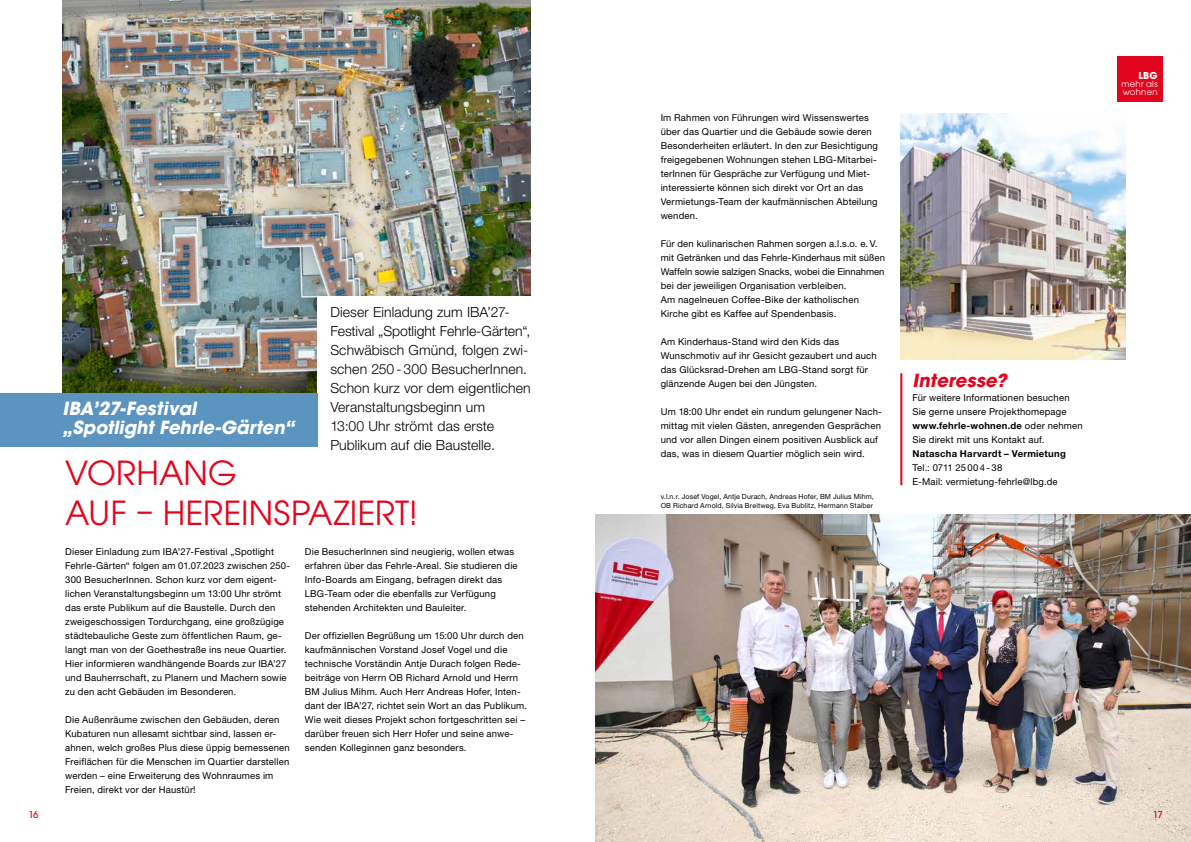
<style>
.page{position:relative;width:1191px;height:842px;background:#fff}
.page>*{position:absolute;margin:0;border:0;box-sizing:border-box;transform-origin:0 0}
.t1{font:33px/40px "ITC Avant Garde Pro";letter-spacing:.01em;color:#e3051d}
.t2{font:italic 700 18px/19px "ITC Avant Garde Pro";color:#fff}
.t3{font:italic 700 18px "ITC Avant Garde Pro";color:#e3051d}
.t4{font:300 14px/19px "Helvetica Neue LT Std";letter-spacing:.005em;color:#000}
.t5{font:9.5px/14px "Helvetica Neue LT Std";letter-spacing:.015em;color:#000}
.t6{font:700 9.5px "Helvetica Neue LT Std";letter-spacing:.025em;color:#000}
.t7{font:500 9.5px "ITC Avant Garde Pro";color:#e3051d}
.t8{font:700 9.5px "ITC Avant Garde Pro";color:#fff}
.t9{font:8.5px/8px "ITC Avant Garde Pro";letter-spacing:.03em;color:#fff}
.t10{font:7px/9px "Helvetica Neue LT Std";letter-spacing:.025em;color:#000}
.s1{font-weight:700}
</style>
<div class="page">
<img style="left:62px;top:0;width:468px;height:393px">
<img style="left:595px;top:515px;width:596px;height:327px">
<div style="left:317px;top:296px;width:239px;height:161px;background:#fff"></div>
<img style="left:900px;top:113px;width:225px;height:246px">
<hr style="left:900px;top:373px;width:2px;height:112px;background:#e3051d">
<div style="left:0;top:393px;width:317px;height:54px;background:#5b94be"></div>
<div style="left:1117px;top:57px;width:45px;height:45px;background:#e3051d"></div>
<h2 class="t2" style="left:62px;top:399px;width:238px">IBA’27-Festival „Spotlight Fehrle-Gärten“</h2>
<p class="t4" style="left:330px;top:302px;width:202px">Dieser Einladung zum IBA’27-<br>Festival „Spotlight Fehrle-Gärten“,<br>Schwäbisch Gmünd, folgen zwi&shy;schen 250 - 300 BesucherInnen.<br>Schon kurz vor dem eigentlichen<br>Veranstaltungsbeginn um<br>13:00 Uhr strömt das erste<br>Publikum auf die Baustelle.</p>
<h1 class="t1" style="left:65px;top:453px;width:355px">VORHANG<br>AUF – HEREINSPAZIERT!</h1>
<p class="t5" style="left:65px;top:545px;width:226px">Dieser Einladung zum IBA’27-Festival „Spotlight Fehrle-Gärten“ folgen am 01.07.2023 zwischen 250- 300 BesucherInnen. Schon kurz vor dem eigent&shy;lichen Veranstaltungsbeginn um 13:00 Uhr strömt das erste Publikum auf die Baustelle. Durch den zweigeschossigen Tordurchgang, eine großzügige städtebauliche Geste zum öffentlichen Raum, ge&shy;langt man von der Goethestraße ins neue Quartier.<br>Hier informieren wandhängende Boards zur IBA’27 und Bauherrschaft, zu Planern und Machern sowie zu den acht Gebäuden im Besonderen.</p>
<p class="t5" style="left:65px;top:713px;width:226px">Die Außenräume zwischen den Gebäuden, deren Kubaturen nun allesamt sichtbar sind, lassen er&shy;ahnen, welch großes Plus diese üppig bemessenen Freiflächen für die Menschen im Quartier darstellen werden – eine Erweiterung des Wohnraumes im Freien, direkt vor der Haustür!</p>
<p class="t5" style="left:305px;top:545px;width:214px">Die BesucherInnen sind neugierig, wollen etwas erfahren über das Fehrle-Areal. Sie studieren die Info-Boards am Eingang, befragen direkt das LBG-Team oder die ebenfalls zur Verfügung stehenden Architekten und Bauleiter.</p>
<p class="t5" style="left:305px;top:629px;width:224px">Der offiziellen Begrüßung um 15:00 Uhr durch den kaufmännischen Vorstand Josef Vogel und die technische Vorständin Antje Durach folgen Rede&shy;beiträge von Herrn OB Richard Arnold und Herrn BM Julius Mihm. Auch Herr Andreas Hofer, Inten&shy;dant der IBA’27, richtet sein Wort an das Publikum.<br>Wie weit dieses Projekt schon fortgeschritten sei – darüber freuen sich Herr Hofer und seine anwe&shy;senden Kolleginnen ganz besonders.</p>
<p class="t5" style="left:660px;top:111px;width:219px">Im Rahmen von Führungen wird Wissenswertes über das Quartier und die Gebäude sowie deren Besonderheiten erläutert. In den zur Besichtigung freigegebenen Wohnungen stehen LBG-Mitarbei&shy;terInnen für Gespräche zur Verfügung und Miet&shy;interessierte können sich direkt vor Ort an das Vermietungs-Team der kaufmännischen Abteilung wenden.</p>
<p class="t5" style="left:660px;top:237px;width:226px">Für den kulinarischen Rahmen sorgen a.l.s.o. e.V. mit Getränken und das Fehrle-Kinderhaus mit süßen Waffeln sowie salzigen Snacks, wobei die Einnahmen bei der jeweiligen Organisation verbleiben.<br>Am nagelneuen Coffee-Bike der katholischen Kirche gibt es Kaffee auf Spendenbasis.</p>
<p class="t5" style="left:660px;top:335px;width:218px">Am Kinderhaus-Stand wird den Kids das Wunschmotiv auf ihr Gesicht gezaubert und auch das Glücksrad-Drehen am LBG-Stand sorgt für glänzende Augen bei den Jüngsten.</p>
<p class="t5" style="left:660px;top:405px;width:223px">Um 18:00 Uhr endet ein rundum gelungener Nach&shy;mittag mit vielen Gästen, anregenden Gesprächen und vor allen Dingen einem positiven Ausblick auf das, was in diesem Quartier möglich sein wird.</p>
<p class="t10" style="left:660px;top:492px;width:215px">v.l.n.r. Josef Vogel, Antje Durach, Andreas Hofer, BM Julius Mihm,<br>OB Richard Arnold, Silvia Breitweg, Eva Bublitz, Hermann Staiber</p>
<h2 class="t3" style="left:912px;top:369px;width:100px">Interesse?</h2>
<p class="t5" style="left:912px;top:391px;width:172px">Für weitere Informationen besuchen Sie gerne unsere Projekthomepage <span class="s1">www.fehrle-wohnen.de</span> oder nehmen Sie direkt mit uns Kontakt auf.</p>
<p class="t6" style="left:912px;top:448px;width:155px">Natascha Harvardt – Vermietung</p>
<p class="t5" style="left:912px;top:461px;width:147px">Tel.: 0711 25 00 4 - 38<br>E-Mail: vermietung-fehrle@lbg.de</p>
<p class="t8" style="left:1138px;top:69px;width:21px">LBG</p>
<p class="t9" style="left:1121px;top:80px;width:37px">mehr als wohnen</p>
<p class="t7" style="left:28px;top:809px;width:12px">16</p>
<p class="t7" style="left:1152px;top:809px;width:11px">17</p>
</div>
